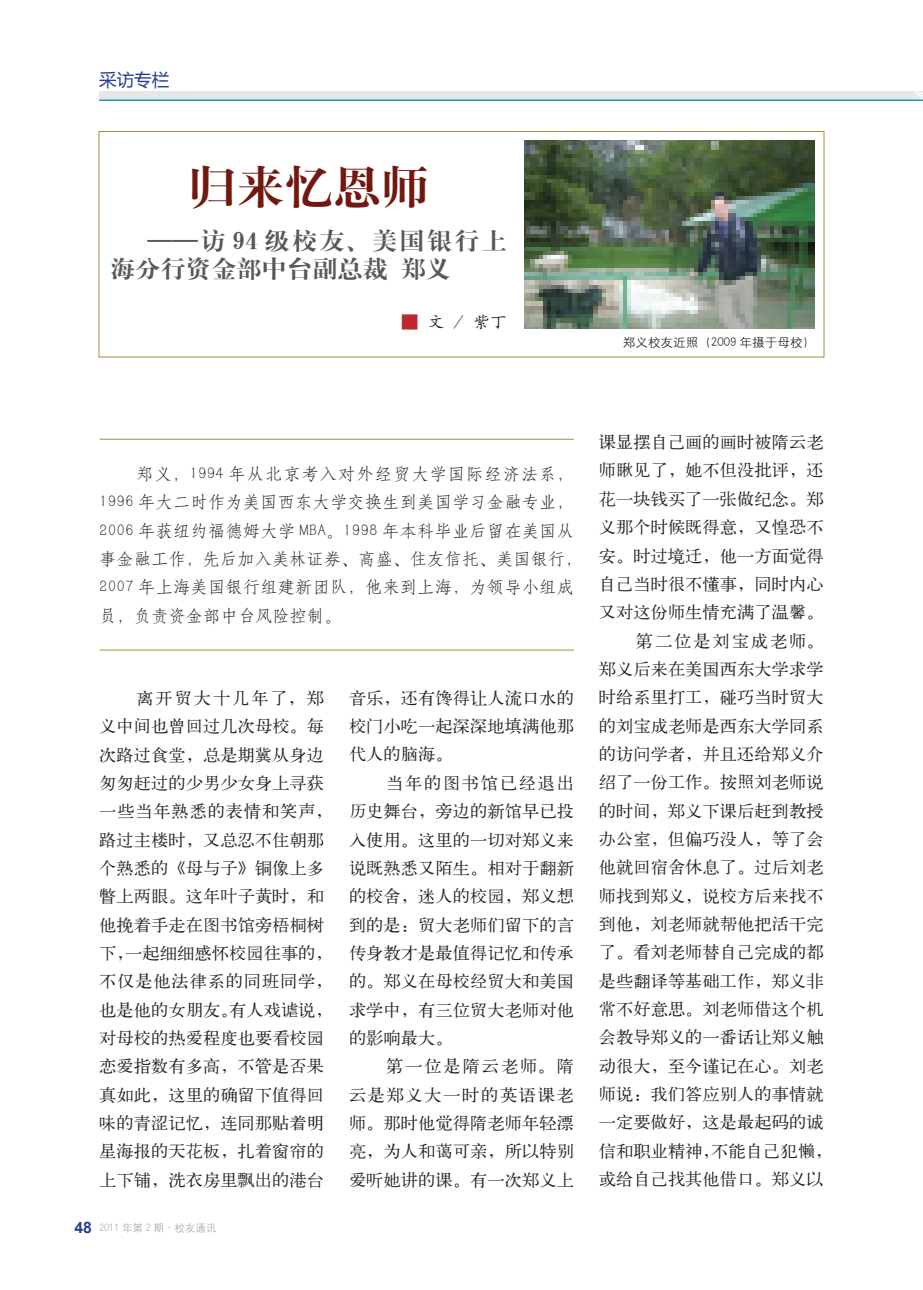
<style>
.page{position:relative;width:923px;height:1290px;background:#fff}
.page>*{position:absolute;margin:0;border:0;box-sizing:border-box;transform-origin:0 0}
.t1{font:46.9px "H Ya 4 gj";color:#72180f}
.t2{font:24.5px/28.3px "H Ya 4 gj";color:#57585a}
.t3{font:17.5px "Microsoft Ya Hei";color:#253f8e}
.t4{font:16.8px/28.3px "H Ya 1 gj";color:#231f20;text-align:justify}
.t5{font:16.8px/28.3px "H Yd 1 gj";letter-spacing:.005em;color:#231f20}
.t6{font:16.8px "H Ya 1 gj";letter-spacing:.105em;color:#231f20}
.t7{font:16.8px "H Yc 1 gj";color:#231f20}
.t8{font:12.25px "H Yg 2 gj";color:#231f20}
.t9{font:10.5px "H Yg 2 gj";color:#a8a9ad}
.s1{color:#c0262d}
.s2{font-family:"Arial";font-weight:700;font-size:15.75px;color:#253f8e}
</style>
<div class="page">
<hr style="left:99px;top:100px;width:824px;height:1px;background:#0093ad">
<div style="left:99px;top:91px;width:824px;height:8px;background:#e6e7e9"></div>
<img style="left:525px;top:140px;width:290px;height:189px">
<hr style="left:100px;top:439px;width:474px;height:1px;background:#a79137">
<hr style="left:100px;top:650px;width:474px;height:1px;background:#a79137">
<div style="left:99px;top:131px;width:725px;height:226px;border:1px solid #a79137"></div>
<p class="t3" style="left:99px;top:68px;width:71px">采访专栏</p>
<h1 class="t1" style="left:188px;top:163px;width:243px">归来忆恩师</h1>
<h2 class="t2" style="left:110px;top:226px;width:398px;text-indent:37px">——访 94 级校友、美国银行上海分行资金部中台副总裁 郑义</h2>
<p class="t7" style="left:401px;top:314px;width:108px"><span class="s1">■</span> 文 / 紫丁</p>
<p class="t8" style="left:623px;top:336px;width:194px">郑义校友近照（2009 年摄于母校）</p>
<p class="t5" style="left:99px;top:460px;width:485px;text-indent:37px">郑义，1994 年从北京考入对外经贸大学国际经济法系，<br>1996 年大二时作为美国西东大学交换生到美国学习金融专业，<br>2006 年获纽约福德姆大学 MBA。1998 年本科毕业后留在美国从事金融工作，先后加入美林证券、高盛、住友信托、美国银行，<br>2007 年上海美国银行组建新团队，他来到上海，为领导小组成员，负责资金部中台风险控制。</p>
<p class="t4" style="left:99px;top:684px;width:235px;text-align:left;text-indent:37px">离开贸大十几年了，郑义中间也曾回过几次母校。每次路过食堂，总是期冀从身边匆匆赶过的少男少女身上寻获一些当年熟悉的表情和笑声，路过主楼时，又总忍不住朝那个熟悉的《母与子》铜像上多瞥上两眼。这年叶子黄时，和他挽着手走在图书馆旁梧桐树下，一起细细感怀校园往事的，不仅是他法律系的同班同学，也是他的女朋友。有人戏谑说，对母校的热爱程度也要看校园恋爱指数有多高，不管是否果真如此，这里的确留下值得回味的青涩记忆，连同那贴着明星海报的天花板，扎着窗帘的上下铺，洗衣房里飘出的港台</p>
<p class="t4" style="left:349px;top:683px;width:226px">音乐，还有馋得让人流口水的校门小吃一起深深地填满他那代人的脑海。</p>
<p class="t4" style="left:349px;top:768px;width:226px;text-indent:37px">当年的图书馆已经退出历史舞台，旁边的新馆早已投入使用。这里的一切对郑义来说既熟悉又陌生。相对于翻新的校舍，迷人的校园，郑义想到的是：贸大老师们留下的言传身教才是最值得记忆和传承的。郑义在母校经贸大和美国求学中，有三位贸大老师对他的影响最大。</p>
<p class="t4" style="left:349px;top:1052px;width:226px;text-indent:37px">第一位是隋云老师。隋云是郑义大一时的英语课老师。那时他觉得隋老师年轻漂亮，为人和蔼可亲，所以特别爱听她讲的课。有一次郑义上</p>
<p class="t9" style="left:74px;top:1222px;width:144px"><span class="s2">48</span> 2011 年第 2 期·校友通讯</p>
<p class="t4" style="left:599px;top:428px;width:226px">课显摆自己画的画时被隋云老</p>
<p class="t4" style="left:599px;top:456px;width:226px">师瞅见了，她不但没批评，还</p>
<p class="t4" style="left:599px;top:485px;width:226px">花一块钱买了一张做纪念。郑</p>
<p class="t4" style="left:599px;top:513px;width:226px">义那个时候既得意，又惶恐不</p>
<p class="t4" style="left:599px;top:541px;width:226px">安。时过境迁，他一方面觉得</p>
<p class="t4" style="left:599px;top:570px;width:226px">自己当时很不懂事，同时内心</p>
<p class="t4" style="left:599px;top:598px;width:226px">又对这份师生情充满了温馨。</p>
<p class="t6" style="left:636px;top:632px;width:189px">第二位是刘宝成老师。</p>
<p class="t4" style="left:599px;top:655px;width:226px">郑义后来在美国西东大学求学</p>
<p class="t4" style="left:599px;top:683px;width:226px">时给系里打工，碰巧当时贸大</p>
<p class="t4" style="left:599px;top:711px;width:226px">的刘宝成老师是西东大学同系</p>
<p class="t4" style="left:599px;top:740px;width:226px">的访问学者，并且还给郑义介</p>
<p class="t4" style="left:599px;top:768px;width:226px">绍了一份工作。按照刘老师说</p>
<p class="t4" style="left:599px;top:796px;width:226px">的时间，郑义下课后赶到教授</p>
<p class="t4" style="left:599px;top:825px;width:226px">办公室，但偏巧没人，等了会</p>
<p class="t4" style="left:599px;top:853px;width:226px">他就回宿舍休息了。过后刘老</p>
<p class="t4" style="left:599px;top:881px;width:226px">师找到郑义，说校方后来找不</p>
<p class="t4" style="left:599px;top:910px;width:226px">到他，刘老师就帮他把活干完</p>
<p class="t4" style="left:599px;top:938px;width:226px">了。看刘老师替自己完成的都</p>
<p class="t4" style="left:599px;top:966px;width:226px">是些翻译等基础工作，郑义非</p>
<p class="t4" style="left:599px;top:995px;width:226px">常不好意思。刘老师借这个机</p>
<p class="t4" style="left:599px;top:1023px;width:226px">会教导郑义的一番话让郑义触</p>
<p class="t4" style="left:599px;top:1051px;width:226px">动很大，至今谨记在心。刘老</p>
<p class="t4" style="left:599px;top:1080px;width:226px">师说：我们答应别人的事情就</p>
<p class="t4" style="left:599px;top:1108px;width:226px">一定要做好，这是最起码的诚</p>
<p class="t4" style="left:599px;top:1136px;width:235px">信和职业精神，不能自己犯懒，</p>
<p class="t4" style="left:599px;top:1165px;width:226px">或给自己找其他借口。郑义以</p>
</div>
